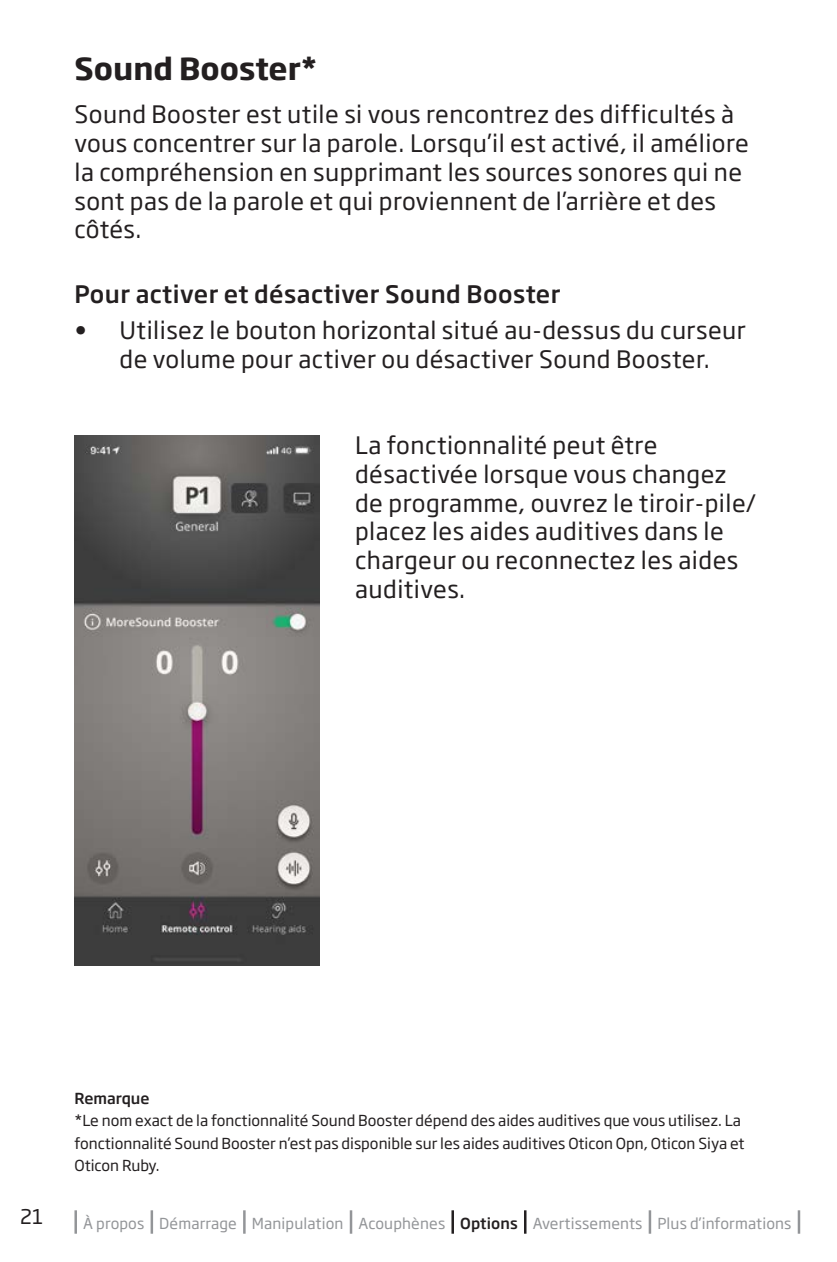
<style>
.page{position:relative;width:837px;height:1262px;background:#fff}
.page>*{position:absolute;margin:0;border:0;box-sizing:border-box;transform-origin:0 0}
.t1{font:700 30px "Soho Gothic Pro";color:#231f20}
.t2{font:23.75px/28.8px "Soho Gothic Pro";letter-spacing:.02em;color:#231f20}
.t3{font:500 23.75px "Soho Gothic Pro";letter-spacing:.02em;color:#231f20}
.t4{font:20px "Soho Gothic Pro";color:#231f20}
.t5{font:15px/22.5px "Soho Gothic Pro";color:#231f20}
.t6{font:15px "Soho Gothic Pro";letter-spacing:.01em;color:#939598}
.t7{font:500 15px "Soho Gothic Pro";color:#231f20}
.s1{font-weight:500;color:#231f20}
</style>
<div class="page">
<img style="left:74px;top:435px;width:245px;height:530px">
<hr style="left:74px;top:1210px;width:3px;height:23px;background:#939598">
<hr style="left:150px;top:1210px;width:3px;height:23px;background:#939598">
<hr style="left:243px;top:1210px;width:2px;height:23px;background:#939598">
<hr style="left:349px;top:1210px;width:3px;height:23px;background:#939598">
<hr style="left:451px;top:1210px;width:3px;height:23px;background:#231f20">
<hr style="left:524px;top:1210px;width:2px;height:23px;background:#231f20">
<hr style="left:648px;top:1210px;width:3px;height:23px;background:#939598">
<hr style="left:797px;top:1210px;width:2px;height:23px;background:#939598">
<p class="t1" style="left:74px;top:45px;width:244px">Sound Booster*</p>
<p class="t2" style="left:74px;top:99px;width:675px">Sound Booster est utile si vous rencontrez des difficultés à vous concentrer sur la parole. Lorsqu’il est activé, il améliore la compréhension en supprimant les sources sonores qui ne sont pas de la parole et qui proviennent de l’arrière et des côtés.</p>
<p class="t3" style="left:74px;top:275px;width:487px">Pour activer et désactiver Sound Booster</p>
<p class="t2" style="left:74px;top:314px;width:672px;text-align:center">• Utilisez le bouton horizontal situé au-dessus du curseur de volume pour activer ou désactiver Sound Booster.</p>
<p class="t2" style="left:355px;top:429px;width:402px">La fonctionnalité peut être désactivée lorsque vous changez de programme, ouvrez le tiroir-pile/ placez les aides auditives dans le chargeur ou reconnectez les aides auditives.</p>
<p class="t7" style="left:74px;top:1086px;width:77px">Remarque</p>
<p class="t5" style="left:74px;top:1108px;width:671px">*Le nom exact de la fonctionnalité Sound Booster dépend des aides auditives que vous utilisez. La fonctionnalité Sound Booster n’est pas disponible sur les aides auditives Oticon Opn, Oticon Siya et<br>Oticon Ruby.</p>
<p class="t4" style="left:20px;top:1201px;width:24px">21</p>
<p class="t6" style="left:83px;top:1211px;width:709px">À propos Démarrage Manipulation Acouphènes <span class="s1">Options</span> Avertissements Plus d’informations</p>
</div>
